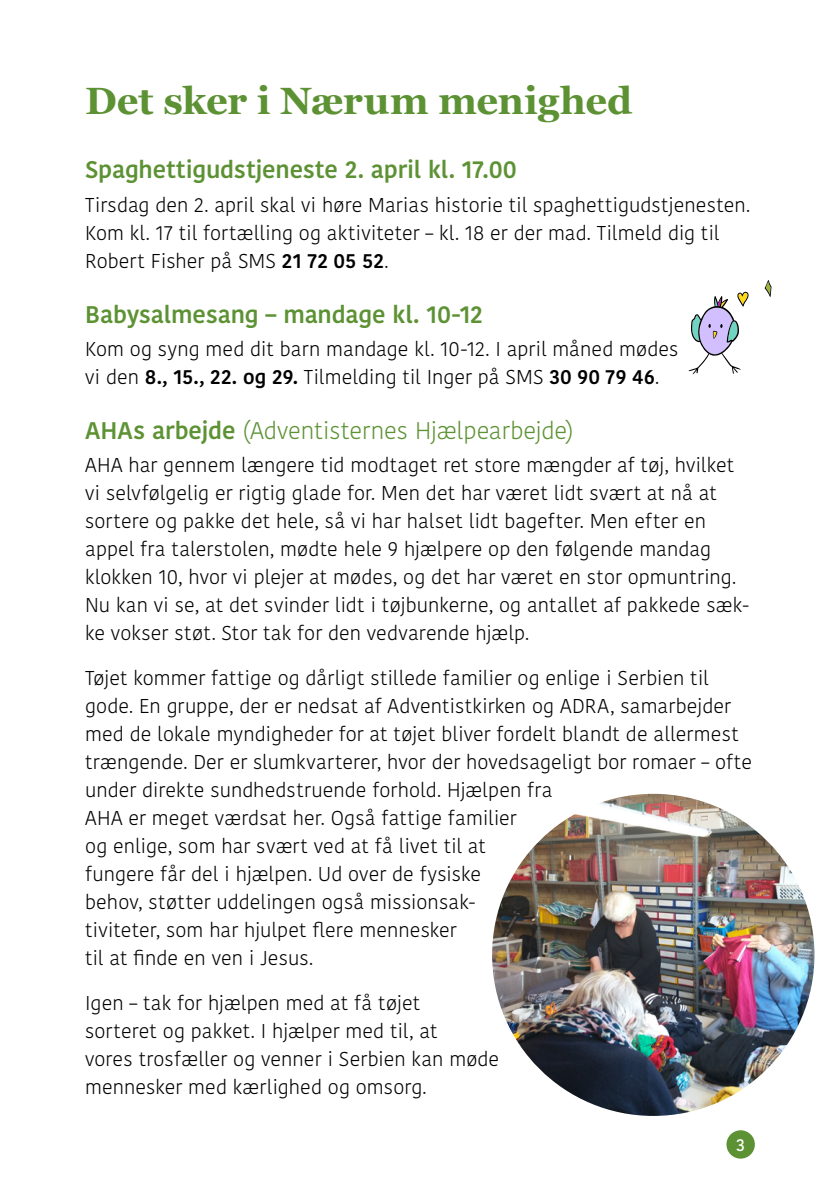
<style>
.page{position:relative;width:840px;height:1191px;background:#fff}
.page>*{position:absolute;margin:0;border:0;box-sizing:border-box;transform-origin:0 0}
.t1{font:700 38px "Georgia";letter-spacing:-.005em;color:#5d9234}
.t2{font:600 24px "Kohinoor Bangla";letter-spacing:-.005em;color:#5d9234}
.t3{font:300 24px "Kohinoor Bangla";letter-spacing:-.01em;color:#5d9234}
.t4{font:300 20px/28px "Kohinoor Bangla";color:#000}
.t5{font:500 17px "Kohinoor Bangla";color:#fff}
.s1{font-weight:600}
</style>
<div class="page">
<div style="left:726px;top:1130px;width:28px;height:28px;background:#5d9234;border-radius:50%"></div>
<svg style="left:688px;top:291px;width:60px;height:83px"></svg>
<svg style="left:764px;top:280px;width:7px;height:17px"></svg>
<img style="left:490px;top:792px;width:326px;height:326px;border-radius:163px">
<h1 class="t1" style="left:85px;top:72px;width:548px">Det sker i Nærum menighed</h1>
<p class="t2" style="left:85px;top:150px;width:433px">Spaghettigudstjeneste 2. april kl. 17.00</p>
<p class="t4" style="left:85px;top:191px;width:666px">Tirsdag den 2. april skal vi høre Marias historie til spaghettigudstjenesten.<br>Kom kl. 17 til fortælling og aktiviteter – kl. 18 er der mad. Tilmeld dig til<br>Robert Fisher på SMS <span class="s1">21 72 05 52</span>.</p>
<p class="t2" style="left:85px;top:294px;width:399px">Babysalmesang – mandage kl. 10-12</p>
<p class="t4" style="left:85px;top:334px;width:594px">Kom og syng med dit barn mandage kl. 10-12. I april måned mødes vi den <span class="s1">8., 15., 22. og 29.</span> Tilmelding til Inger på SMS <span class="s1">30 90 79 46</span>.</p>
<p class="t3" style="left:85px;top:412px;width:490px"><span class="s1">AHAs arbejde</span> (Adventisternes Hjælpearbejde)</p>
<p class="t4" style="left:85px;top:451px;width:664px">AHA har gennem længere tid modtaget ret store mængder af tøj, hvilket vi selvfølgelig er rigtig glade for. Men det har været lidt svært at nå at sortere og pakke det hele, så vi har halset lidt bagefter. Men efter en appel fra talerstolen, mødte hele 9 hjælpere op den følgende mandag klokken 10, hvor vi plejer at mødes, og det har været en stor opmuntring.<br>Nu kan vi se, at det svinder lidt i tøjbunkerne, og antallet af pakkede sæk&shy;ke vokser støt. Stor tak for den vedvarende hjælp.</p>
<p class="t4" style="left:85px;top:664px;width:668px">Tøjet kommer fattige og dårligt stillede familier og enlige i Serbien til gode. En gruppe, der er nedsat af Adventistkirken og ADRA, samarbejder med de lokale myndigheder for at tøjet bliver fordelt blandt de allermest trængende. Der er slumkvarterer, hvor der hovedsageligt bor romaer – ofte under direkte sundhedstruende forhold. Hjælpen fra<br>AHA er meget værdsat her. Også fattige familier<br>og enlige, som har svært ved at få livet til at<br>fungere får del i hjælpen. Ud over de fysiske<br>behov, støtter uddelingen også missionsak-<br>tiviteter, som har hjulpet flere mennesker<br>til at finde en ven i Jesus.</p>
<p class="t4" style="left:85px;top:989px;width:415px">Igen – tak for hjælpen med at få tøjet<br>sorteret og pakket. I hjælper med til, at<br>vores trosfæller og venner i Serbien kan møde mennesker med kærlighed og omsorg.</p>
<p class="t5" style="left:735px;top:1131px;width:10px">3</p>
</div>
